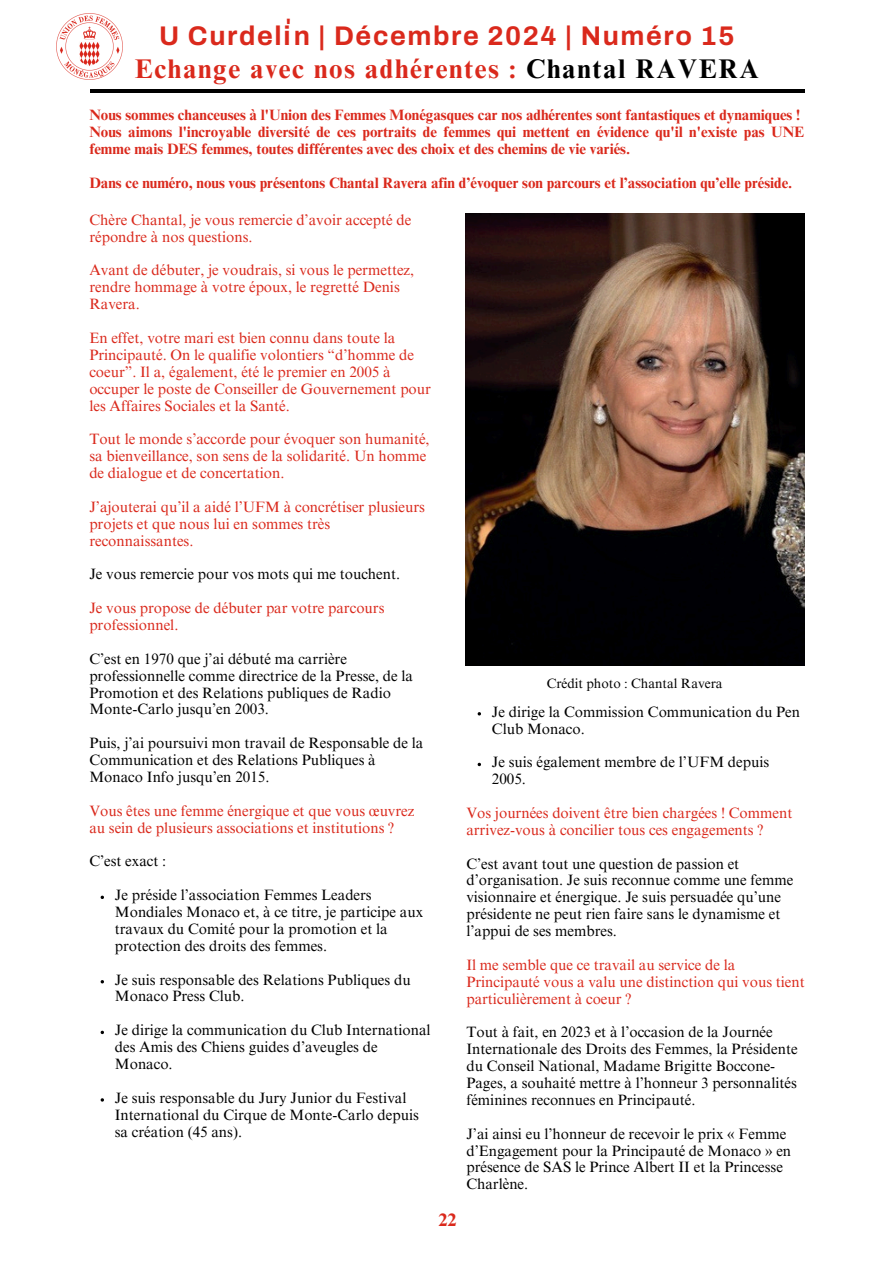
<style>
.page{position:relative;width:894px;height:1264px;background:#fff}
.page>*{position:absolute;margin:0;border:0;box-sizing:border-box;transform-origin:0 0}
.t1{font:700 27px "Times NRMT Pro";letter-spacing:.06em;color:#da291c}
.t2{font:700 27px "Munegascu";letter-spacing:.06em;color:#da291c}
.t3{font:700 18px "Times NRMT Pro";color:#da291c}
.t4{font:15px/16.8px "Times NRMT Pro";color:#000}
.t5{font:15px/16.8px "Times NRMT Pro";color:#da291c}
.t6{font:700 15px/16.8px "Times NRMT Pro";color:#da291c}
.t7{font:13.5px "Times NRMT Pro";color:#000}
.s1{color:#000}
</style>
<div class="page">
<hr style="left:90px;top:89px;width:714px;height:4px;background:#000">
<img style="left:465px;top:213px;width:338px;height:453px">
<img style="left:56px;top:13px;width:67px;height:67px">
<svg style="left:477px;top:762px;width:4px;height:4px"></svg>
<h1 class="t2" style="left:159px;top:15px;width:576px">U Curdeli|n | Décembre 2024 | Numéro 15</h1>
<h1 class="t1" style="left:135px;top:58px;width:625px">Echange avec nos adhérentes : <span class="s1">Chantal RAVERA</span></h1>
<p class="t6" style="left:89px;top:108px;width:716px">Nous sommes chanceuses à l'Union des Femmes Monégasques car nos adhérentes sont fantastiques et dynamiques !<br>Nous aimons l'incroyable diversité de ces portraits de femmes qui mettent en évidence qu'il n'existe pas UNE femme mais DES femmes, toutes différentes avec des choix et des chemins de vie variés.</p>
<p class="t6" style="left:89px;top:176px;width:704px">Dans ce numéro, nous vous présentons Chantal Ravera afin d’évoquer son parcours et l’association qu’elle préside.</p>
<p class="t5" style="left:89px;top:213px;width:323px">Chère Chantal, je vous remercie d’avoir accepté de répondre à nos questions.</p>
<p class="t5" style="left:89px;top:264px;width:326px">Avant de débuter, je voudrais, si vous le permettez, rendre hommage à votre époux, le regretté Denis<br>Ravera.</p>
<h2 class="t5" style="left:89px;top:331px;width:343px">En effet, votre mari est bien connu dans toute la Principauté. On le qualifie volontiers “d’homme de coeur”. Il a, également, été le premier en 2005 à occuper le poste de Conseiller de Gouvernement pour les Affaires Sociales et la Santé.</h2>
<p class="t5" style="left:89px;top:432px;width:342px">Tout le monde s’accorde pour évoquer son humanité, sa bienveillance, son sens de la solidarité. Un homme de dialogue et de concertation.</p>
<p class="t5" style="left:89px;top:500px;width:337px">J’ajouterai qu’il a aidé l’UFM à concrétiser plusieurs projets et que nous lui en sommes très reconnaissantes.</p>
<p class="t4" style="left:89px;top:567px;width:312px">Je vous remercie pour vos mots qui me touchent.</p>
<p class="t5" style="left:89px;top:601px;width:296px">Je vous propose de débuter par votre parcours professionnel.</p>
<p class="t4" style="left:89px;top:652px;width:325px">C’est en 1970 que j’ai débuté ma carrière professionnelle comme directrice de la Presse, de la Promotion et des Relations publiques de Radio Monte-Carlo jusqu’en 2003.</p>
<p class="t4" style="left:89px;top:736px;width:335px">Puis, j’ai poursuivi mon travail de Responsable de la<br>Communication et des Relations Publiques à<br>Monaco Info jusqu’en 2015.</p>
<p class="t5" style="left:89px;top:804px;width:326px">Vous êtes une femme énergique et que vous œuvrez au sein de plusieurs associations et institutions ?</p>
<p class="t4" style="left:89px;top:854px;width:78px">C’est exact :</p>
<p class="t4" style="left:115px;top:888px;width:310px">Je préside l’association Femmes Leaders Mondiales Monaco et, à ce titre, je participe aux travaux du Comité pour la promotion et la protection des droits des femmes.</p>
<p class="t4" style="left:115px;top:972px;width:297px">Je suis responsable des Relations Publiques du<br>Monaco Press Club.</p>
<p class="t4" style="left:115px;top:1023px;width:317px">Je dirige la communication du Club International des Amis des Chiens guides d’aveugles de<br>Monaco.</p>
<p class="t4" style="left:115px;top:1091px;width:305px">Je suis responsable du Jury Junior du Festival<br>International du Cirque de Monte-Carlo depuis sa création (45 ans).</p>
<p class="t3" style="left:438px;top:1213px;width:19px">22</p>
<p class="t7" style="left:546px;top:678px;width:177px">Crédit photo : Chantal Ravera</p>
<p class="t4" style="left:491px;top:705px;width:309px">Je dirige la Commission Communication du Pen<br>Club Monaco.</p>
<p class="t4" style="left:491px;top:755px;width:279px">Je suis également membre de l’UFM depuis<br>2005.</p>
<p class="t5" style="left:466px;top:806px;width:327px">Vos journées doivent être bien chargées ! Comment arrivez-vous à concilier tous ces engagements ?</p>
<p class="t4" style="left:466px;top:856px;width:328px">C’est avant tout une question de passion et d’organisation. Je suis reconnue comme une femme visionnaire et énergique. Je suis persuadée qu’une présidente ne peut rien faire sans le dynamisme et l’appui de ses membres.</p>
<p class="t5" style="left:466px;top:958px;width:340px">Il me semble que ce travail au service de la<br>Principauté vous a valu une distinction qui vous tient particulièrement à coeur ?</p>
<p class="t4" style="left:466px;top:1025px;width:332px">Tout à fait, en 2023 et à l’occasion de la Journée Internationale des Droits des Femmes, la Présidente du Conseil National, Madame Brigitte Boccone-Pages, a souhaité mettre à l’honneur 3 personnalités féminines reconnues en Principauté.</p>
<p class="t4" style="left:466px;top:1126px;width:326px">J’ai ainsi eu l’honneur de recevoir le prix « Femme d’Engagement pour la Principauté de Monaco » en présence de SAS le Prince Albert II et la Princesse Charlène.</p>
</div>
